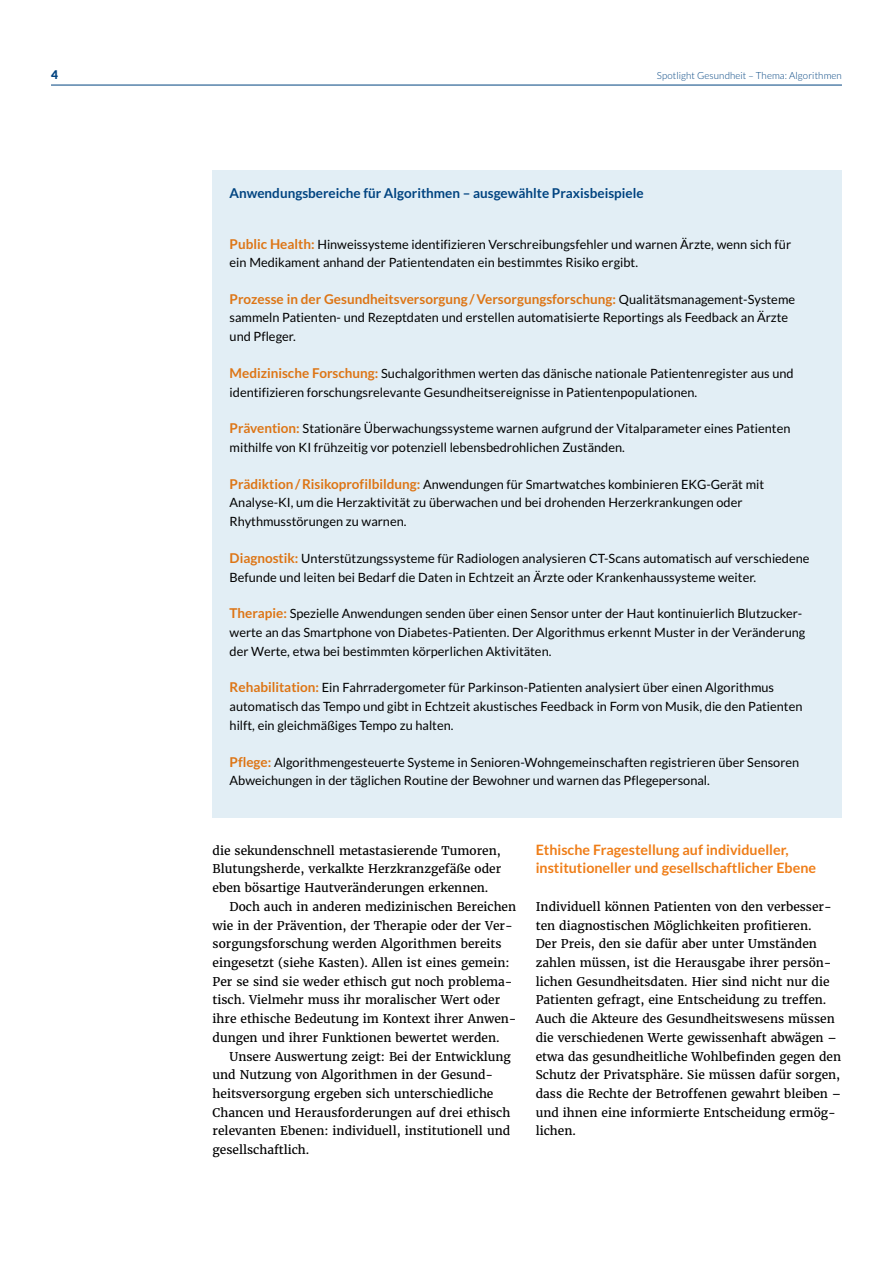
<style>
.page{position:relative;width:893px;height:1263px;background:#fff}
.page>*{position:absolute;margin:0;border:0;box-sizing:border-box;transform-origin:0 0}
.t1{font:700 14.25px/18.8px "Lato";color:#ef7d17}
.t2{font:700 13.5px "Lato";color:#dd7515}
.t3{font:700 13.5px "Lato";color:#004380}
.t4{font:12.75px/18.8px "Lato";color:#000}
.t5{font:12px/18.8px "Merriweather";color:#000;text-align:justify}
.t6{font:900 12px "Lato";color:#004380}
.t7{font:300 9.75px "Lato";letter-spacing:.01em;color:#004380}
.s1{font-weight:700;font-size:13.5px;color:#dd7515}
.s2{font-weight:400;font-size:12.75px;color:#000}
.s3{color:#fff}
</style>
<div class="page">
<hr style="left:51px;top:85px;width:791px;height:1px;background:#004380">
<div style="left:213px;top:170px;width:629px;height:647px;background:#e2eef5"></div>
<p class="t6" style="left:51px;top:67px;width:8px">4</p>
<p class="t7" style="left:657px;top:70px;width:186px">Spotlight Gesundheit – Thema: Algorithmen</p>
<p class="t3" style="left:230px;top:185px;width:415px">Anwendungsbereiche für Algorithmen – ausgewählte Praxisbeispiele</p>
<p class="t4" style="left:230px;top:235px;width:563px;line-height:18px"><span class="s1">Public Health:</span> Hinweissysteme identifizieren Verschreibungsfehler und warnen Ärzte, wenn sich für ein Medikament anhand der Patientendaten ein bestimmtes Risiko ergibt.</p>
<p class="t2" style="left:230px;top:291px;width:567px">Prozesse in der Gesundheitsversorgung/Versorgungsforschung: <span class="s2">Qualitätsmanagement-Systeme</span></p>
<p class="t4" style="left:230px;top:308px;width:560px">sammeln Patienten- und Rezeptdaten und erstellen automatisierte Reportings als Feedback an Ärzte und Pfleger.</p>
<p class="t4" style="left:230px;top:364px;width:566px"><span class="s1">Medizinische Forschung:</span> Suchalgorithmen werten das dänische nationale Patientenregister aus und identifizieren forschungsrelevante Gesundheitsereignisse in Patientenpopulationen.</p>
<p class="t4" style="left:230px;top:419px;width:562px"><span class="s1">Prävention:</span> Stationäre Überwachungssysteme warnen aufgrund der Vitalparameter eines Patienten mithilfe von KI frühzeitig vor potenziell lebensbedrohlichen Zuständen.</p>
<p class="t4" style="left:230px;top:475px;width:536px"><span class="s1">Prädiktion/Risikoprofilbildung:</span> Anwendungen für Smartwatches kombinieren EKG-Gerät mit<br>Analyse-KI, um die Herzaktivität zu überwachen und bei drohenden Herzerkrankungen oder<br>Rhythmusstörungen zu warnen.</p>
<p class="t4" style="left:230px;top:549px;width:581px"><span class="s1">Diagnostik:</span> Unterstützungssysteme für Radiologen analysieren CT-Scans automatisch auf verschiedene<br>Befunde und leiten bei Bedarf die Daten in Echtzeit an Ärzte oder Krankenhaussysteme weiter.</p>
<p class="t4" style="left:230px;top:604px;width:577px"><span class="s1">Therapie:</span> Spezielle Anwendungen senden über einen Sensor unter der Haut kontinuierlich Blutzucker&shy;werte an das Smartphone von Diabetes-Patienten. Der Algorithmus erkennt Muster in der Veränderung der Werte, etwa bei bestimmten körperlichen Aktivitäten.</p>
<p class="t4" style="left:230px;top:678px;width:574px"><span class="s1">Rehabilitation:</span> Ein Fahrradergometer für Parkinson-Patienten analysiert über einen Algorithmus automatisch das Tempo und gibt in Echtzeit akustisches Feedback in Form von Musik, die den Patienten hilft, ein gleichmäßiges Tempo zu halten.</p>
<p class="t4" style="left:230px;top:752px;width:571px"><span class="s1">Pflege:</span> Algorithmengesteuerte Systeme in Senioren-Wohngemeinschaften registrieren über Sensoren<br>Abweichungen in der täglichen Routine der Bewohner und warnen das Pflegepersonal.</p>
<p class="t5" style="left:213px;top:841px;width:290px">die sekundenschnell metastasierende Tumoren, Blutungsherde, verkalkte Herzkranzgefäße oder eben bösartige Hautveränderungen erkennen.</p>
<p class="t5" style="left:230px;top:897px;width:288px">Doch auch in anderen medizinischen Bereichen</p>
<p class="t5" style="left:213px;top:916px;width:302px">wie in der Prävention, der Therapie oder der Ver-</p>
<p class="t5" style="left:213px;top:934px;width:290px">sorgungsforschung werden Algorithmen bereits</p>
<p class="t5" style="left:213px;top:953px;width:299px">eingesetzt (siehe Kasten). Allen ist eines gemein:</p>
<p class="t5" style="left:213px;top:972px;width:302px">Per se sind sie weder ethisch gut noch problema-</p>
<p class="t5" style="left:213px;top:990px;width:289px">tisch. Vielmehr muss ihr moralischer Wert oder</p>
<p class="t5" style="left:213px;top:1009px;width:306px">ihre ethische Bedeutung im Kontext ihrer Anwen-</p>
<p class="t5" style="left:213px;top:1028px;width:304px">dungen und ihrer Funktionen bewertet werden.<span class="s3">Ka</span></p>
<p class="t5" style="left:230px;top:1047px;width:283px">Unsere Auswertung zeigt: Bei der Entwicklung</p>
<p class="t5" style="left:213px;top:1065px;width:282px">und Nutzung von Algorithmen in der Gesund-</p>
<p class="t5" style="left:213px;top:1084px;width:282px">heitsversorgung ergeben sich unterschiedliche</p>
<p class="t5" style="left:213px;top:1103px;width:299px">Chancen und Herausforderungen auf drei ethisch</p>
<p class="t5" style="left:213px;top:1121px;width:299px">relevanten Ebenen: individuell, institutionell und</p>
<p class="t5" style="left:213px;top:1140px;width:98px">gesellschaftlich.</p>
<p class="t1" style="left:536px;top:840px;width:282px">Ethische Fragestellung auf individueller, institutioneller und gesellschaftlicher Ebene</p>
<p class="t5" style="left:536px;top:897px;width:307px;text-align:left">Individuell können Patienten von den verbesser&shy;ten diagnostischen Möglichkeiten profitieren.<br>Der Preis, den sie dafür aber unter Umständen zahlen müssen, ist die Herausgabe ihrer persön&shy;lichen Gesundheitsdaten. Hier sind nicht nur die Patienten gefragt, eine Entscheidung zu treffen.<br>Auch die Akteure des Gesundheitswesens müssen die verschiedenen Werte gewissenhaft abwägen – etwa das gesundheitliche Wohlbefinden gegen den Schutz der Privatsphäre. Sie müssen dafür sorgen, dass die Rechte der Betroffenen gewahrt bleiben – und ihnen eine informierte Entscheidung ermög&shy;lichen.</p>
</div>
